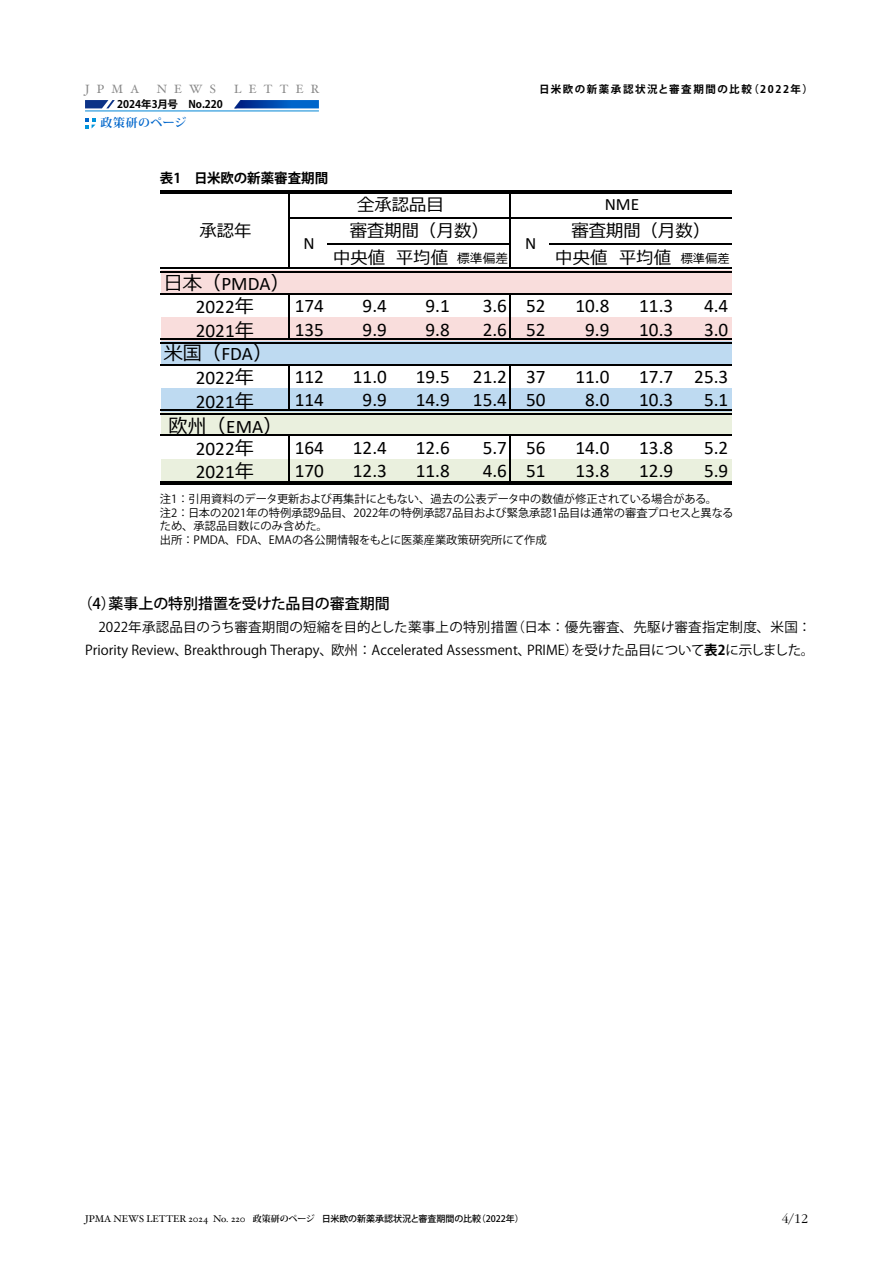
<style>
.page{position:relative;width:893px;height:1263px;background:#fff}
.page>*{position:absolute;margin:0;border:0;box-sizing:border-box;transform-origin:0 0}
.t1{font:19.2px "Calibri";color:#000}
.t2{font:19.2px "Meiryo UI";color:#000}
.t3{font:17.4px "Meiryo UI";color:#000}
.t4{font:17.4px "Calibri";color:#000}
.t5{font:500 15px "Koz Go Pr 6 N";letter-spacing:-.01em;color:#000}
.t6{font:300 13.8px "ITC Garamond Std";color:#000}
.t7{font:13.5px/22.5px "Koz Go Pr 6 N";color:#000}
.t8{font:700 13.5px "Koz Go Pr 6 N";color:#000}
.t9{font:12px "Hoefler Text";letter-spacing:.6em;color:#888}
.t10{font:700 12px "Koz Min Pr 6 N";letter-spacing:.035em;color:#0066cb}
.t11{font:11.25px/13.5px "Koz Go Pr 6 N";color:#000}
.t12{font:700 10.5px "Koz Go Pr 6 N";letter-spacing:.14em;color:#000}
.t13{font:700 10.5px "Koz Go Pr 6 N";color:#000}
.t14{font:500 9px "Koz Go Pr 6 N";color:#000}
.s1{font-size:12.75px}
.s2{font-size:12.3px}
.s3{font-family:"Calibri"}
.s4{font-family:"Meiryo UI"}
.s5{font-weight:700}
.s6{font-family:"Hoefler Text";font-weight:400;font-size:9.75px}
.s7{font-family:"Koz Min Pr 6 N";font-weight:700}
</style>
<div class="page">
<svg style="left:85px;top:100px;width:30px;height:8px"></svg>
<svg style="left:234px;top:100px;width:85px;height:8px"></svg>
<hr style="left:85px;top:111px;width:234px;height:1px;background:#0085d6">
<div style="left:161px;top:270px;width:571px;height:24px;background:#f9dddc"></div>
<div style="left:161px;top:317px;width:571px;height:24px;background:#f9dddc"></div>
<div style="left:161px;top:341px;width:571px;height:24px;background:#bedaf1"></div>
<div style="left:161px;top:388px;width:571px;height:24px;background:#bedaf1"></div>
<div style="left:161px;top:412px;width:571px;height:24px;background:#eaf0de"></div>
<div style="left:161px;top:459px;width:571px;height:24px;background:#eaf0de"></div>
<hr style="left:327px;top:243px;width:184px;height:2px;background:#000">
<hr style="left:288px;top:194px;width:2px;height:73px;background:#000">
<hr style="left:509px;top:194px;width:2px;height:73px;background:#000">
<hr style="left:288px;top:295px;width:2px;height:43px;background:#000">
<hr style="left:509px;top:295px;width:2px;height:43px;background:#000">
<hr style="left:288px;top:365px;width:2px;height:44px;background:#000">
<hr style="left:509px;top:365px;width:2px;height:44px;background:#000">
<hr style="left:288px;top:436px;width:2px;height:45px;background:#000">
<hr style="left:509px;top:436px;width:2px;height:45px;background:#000">
<hr style="left:160px;top:190px;width:572px;height:4px;background:#000">
<hr style="left:290px;top:217px;width:442px;height:2px;background:#000">
<hr style="left:549px;top:243px;width:183px;height:2px;background:#000">
<hr style="left:160px;top:267px;width:572px;height:2px;background:#000">
<hr style="left:160px;top:271px;width:572px;height:2px;background:#000">
<hr style="left:160px;top:293px;width:572px;height:2px;background:#000">
<hr style="left:160px;top:338px;width:572px;height:2px;background:#000">
<hr style="left:160px;top:342px;width:572px;height:2px;background:#000">
<hr style="left:160px;top:364px;width:572px;height:1px;background:#000">
<hr style="left:160px;top:409px;width:572px;height:2px;background:#000">
<hr style="left:160px;top:413px;width:572px;height:1px;background:#000">
<hr style="left:160px;top:434px;width:572px;height:2px;background:#000">
<hr style="left:160px;top:481px;width:572px;height:3px;background:#000">
<svg style="left:85px;top:118px;width:11px;height:10px"></svg>
<p class="t9" style="left:85px;top:82px;width:56px">JPMA</p>
<p class="t9" style="left:157px;top:82px;width:61px">NEWS</p>
<p class="t9" style="left:234px;top:82px;width:87px">LETTER</p>
<p class="t13" style="left:117px;top:99px;width:107px">2024年3月号　No.220</p>
<p class="t10" style="left:101px;top:116px;width:87px">政策研のページ</p>
<p class="t8" style="left:160px;top:170px;width:170px">表1　日米欧の新薬審査期間</p>
<p class="t12" style="left:539px;top:84px;width:275px">日米欧の新薬承認状況と審査期間の比較（2022年）</p>
<p class="t3" style="left:357px;top:192px;width:88px">全承認品目</p>
<p class="t4" style="left:605px;top:192px;width:36px">NME</p>
<p class="t3" style="left:199px;top:218px;width:54px">承認年</p>
<p class="t4" style="left:303px;top:231px;width:13px">N</p>
<p class="t3" style="left:350px;top:218px;width:140px">審査期間（月数）</p>
<p class="t3" style="left:571px;top:218px;width:140px">審査期間（月数）</p>
<p class="t4" style="left:525px;top:231px;width:13px">N</p>
<p class="t3" style="left:333px;top:245px;width:176px">中央値 平均値 <span class="s1">標準偏差</span></p>
<p class="t3" style="left:555px;top:245px;width:176px">中央値 平均値 <span class="s2">標準偏差</span></p>
<p class="t2" style="left:164px;top:269px;width:128px">日本（<span class="s3">PMDA</span>）</p>
<p class="t1" style="left:196px;top:293px;width:60px">2022<span class="s4">年</span></p>
<p class="t1" style="left:295px;top:292px;width:31px">174</p>
<p class="t1" style="left:363px;top:292px;width:26px">9.4</p>
<p class="t1" style="left:426px;top:292px;width:26px">9.1</p>
<p class="t1" style="left:483px;top:292px;width:64px">3.6 52</p>
<p class="t1" style="left:575px;top:292px;width:36px">10.8</p>
<p class="t1" style="left:639px;top:292px;width:36px">11.3</p>
<p class="t1" style="left:704px;top:292px;width:26px">4.4</p>
<p class="t1" style="left:196px;top:317px;width:60px">2021<span class="s4">年</span></p>
<p class="t1" style="left:295px;top:316px;width:31px">135</p>
<p class="t1" style="left:363px;top:316px;width:26px">9.9</p>
<p class="t1" style="left:426px;top:316px;width:26px">9.8</p>
<p class="t1" style="left:483px;top:316px;width:64px">2.6 52</p>
<p class="t1" style="left:585px;top:316px;width:26px">9.9</p>
<p class="t1" style="left:639px;top:316px;width:36px">10.3</p>
<p class="t1" style="left:704px;top:316px;width:26px">3.0</p>
<p class="t2" style="left:164px;top:340px;width:110px">米国（<span class="s3">FDA</span>）</p>
<p class="t1" style="left:196px;top:364px;width:60px">2022<span class="s4">年</span></p>
<p class="t1" style="left:295px;top:363px;width:31px">112</p>
<p class="t1" style="left:353px;top:363px;width:36px">11.0</p>
<p class="t1" style="left:416px;top:363px;width:131px">19.5 21.2 37</p>
<p class="t1" style="left:575px;top:363px;width:36px">11.0</p>
<p class="t1" style="left:639px;top:363px;width:91px">17.7 25.3</p>
<p class="t1" style="left:196px;top:388px;width:60px">2021<span class="s4">年</span></p>
<p class="t1" style="left:295px;top:387px;width:31px">114</p>
<p class="t1" style="left:363px;top:387px;width:26px">9.9</p>
<p class="t1" style="left:416px;top:387px;width:131px">14.9 15.4 50</p>
<p class="t1" style="left:585px;top:387px;width:26px">8.0</p>
<p class="t1" style="left:639px;top:387px;width:36px">10.3</p>
<p class="t1" style="left:704px;top:387px;width:26px">5.1</p>
<p class="t2" style="left:169px;top:413px;width:115px">欧州（<span class="s3">EMA</span>）</p>
<p class="t1" style="left:196px;top:435px;width:60px">2022<span class="s4">年</span></p>
<p class="t1" style="left:295px;top:434px;width:31px">164</p>
<p class="t1" style="left:353px;top:434px;width:36px">12.4</p>
<p class="t1" style="left:416px;top:434px;width:36px">12.6</p>
<p class="t1" style="left:483px;top:434px;width:64px">5.7 56</p>
<p class="t1" style="left:575px;top:434px;width:36px">14.0</p>
<p class="t1" style="left:639px;top:434px;width:36px">13.8</p>
<p class="t1" style="left:704px;top:434px;width:26px">5.2</p>
<p class="t1" style="left:196px;top:459px;width:60px">2021<span class="s4">年</span></p>
<p class="t1" style="left:295px;top:457px;width:31px">170</p>
<p class="t1" style="left:353px;top:457px;width:36px">12.3</p>
<p class="t1" style="left:416px;top:457px;width:36px">11.8</p>
<p class="t1" style="left:483px;top:457px;width:64px">4.6 51</p>
<p class="t1" style="left:575px;top:457px;width:36px">13.8</p>
<p class="t1" style="left:639px;top:457px;width:36px">12.9</p>
<p class="t1" style="left:704px;top:457px;width:26px">5.9</p>
<p class="t11" style="left:160px;top:492px;width:575px">注1：引用資料のデータ更新および再集計にともない、過去の公表データ中の数値が修正されている場合がある。注2：日本の2021年の特例承認9品目、2022年の特例承認7品目および緊急承認1品目は通常の審査プロセスと異なるため、承認品目数にのみ含めた。<br>出所：PMDA、FDA、EMAの各公開情報をもとに医薬産業政策研究所にて作成</p>
<p class="t5" style="left:78px;top:595px;width:313px">（4）薬事上の特別措置を受けた品目の審査期間</p>
<p class="t7" style="left:85px;top:616px;width:731px">　2022年承認品目のうち審査期間の短縮を目的とした薬事上の特別措置（日本：優先審査、先駆け審査指定制度、米国：<br>Priority Review、Breakthrough Therapy、欧州：Accelerated Assessment、PRIME）を受けた品目について<span class="s5">表2</span>に示しました。</p>
<p class="t14" style="left:85px;top:1214px;width:440px"><span class="s6">JPMA NEWS LETTER 2024 No. 220</span> <span class="s7">政策研のページ</span> 日米欧の新薬承認状況と審査期間の比較（2022年）</p>
<p class="t6" style="left:782px;top:1212px;width:28px">4/12</p>
</div>
